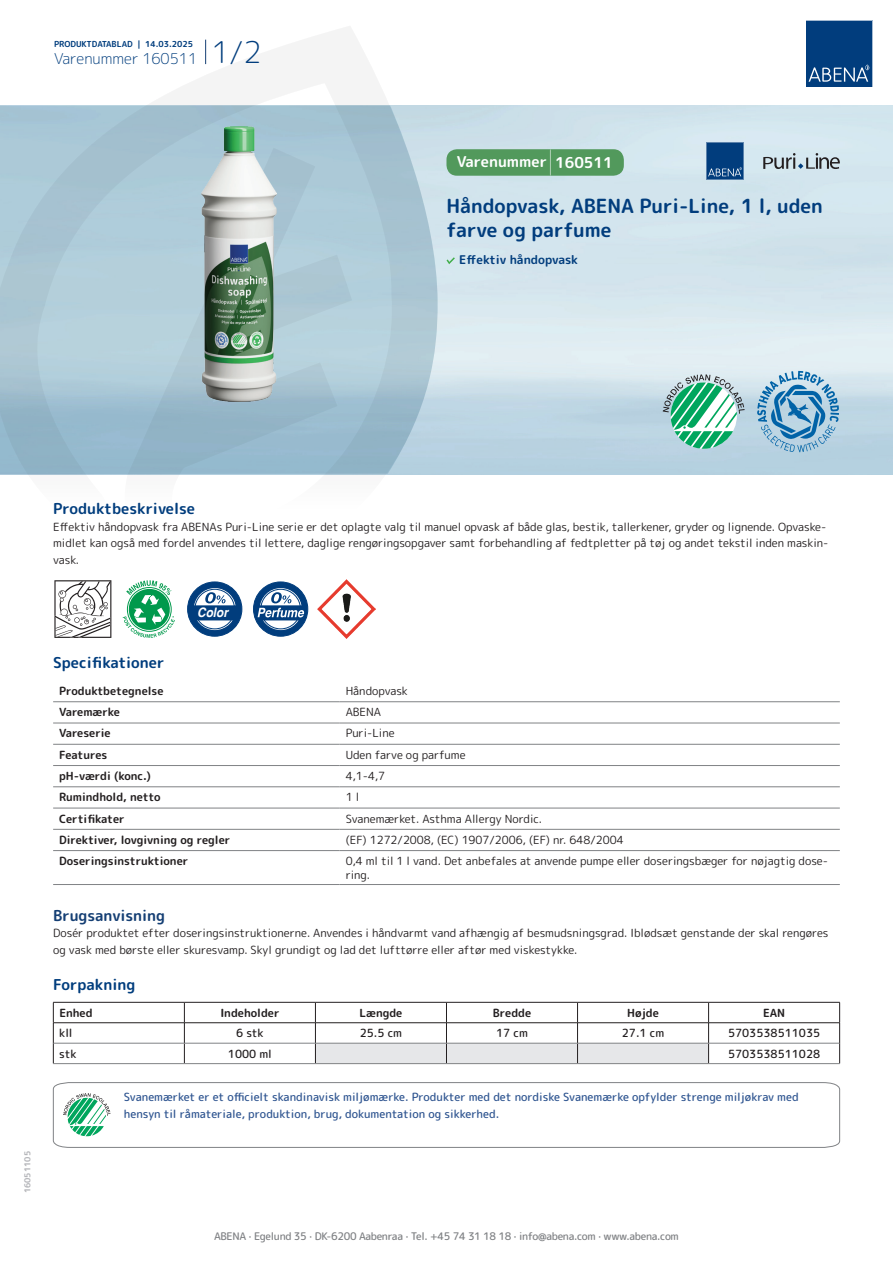
<style>
.page{position:relative;width:893px;height:1263px;background:#fff}
.page>*{position:absolute;margin:0;border:0;box-sizing:border-box;transform-origin:0 0}
.t1{font:700 19.5px/24px "Rounded Mplus 1 c";color:#013d7d}
.t2{font:700 15px "Rounded Mplus 1 c";color:#013d7d}
.t3{font:300 15px "Rounded Mplus 1 c";color:#013d7d}
.t4{font:700 15px "Rounded Mplus 1 c";color:#fff}
.t5{font:700 15px "Rounded Mplus 1 c";color:#153f74}
.t6{font:italic 700 13.05px "Helvetica";letter-spacing:-.005em;color:#fff;scale:.9 1}
.t7{font:700 12px "Rounded Mplus 1 c";color:#013d7d}
.t8{font:11.25px/16.5px "Rounded Mplus 1 c";color:#231f20}
.t9{font:700 11.25px "Rounded Mplus 1 c";color:#231f20}
.t10{font:500 11.25px/16.5px "Rounded Mplus 1 c";color:#305691}
.t11{font:500 11.25px "Rounded Mplus 1 c";color:#231f20}
.t12{font:500 10.5px "Rounded Mplus 1 c";letter-spacing:-.03em;color:#808285}
.t13{font:700 8.25px "Rounded Mplus 1 c";color:#013d7d}
.t14{font:700 8.25px "Rounded Mplus 1 c";color:#b2b3b7}
.s1{font-size:30px}
.s2{font-size:25.5px}
</style>
<div class="page">
<svg style="left:0;top:26px;width:439px;height:586px"></svg>
<svg style="left:0;top:106px;width:438px;height:368px;background:#a8c5d4"></svg>
<svg style="left:205px;top:40px;width:1px;height:24px"></svg>
<svg style="left:806px;top:20px;width:67px;height:67px;background:#144b86"></svg>
<img style="left:201px;top:127px;width:76px;height:275px">
<svg style="left:54px;top:580px;width:57px;height:58px"></svg>
<svg style="left:123px;top:580px;width:52px;height:58px"></svg>
<div style="left:188px;top:582px;width:54px;height:54px;background:#013d7d;border-radius:50%"></div>
<div style="left:187px;top:582px;width:55px;height:54px;border:1px solid #013d7d;border-radius:50%"></div>
<svg style="left:193px;top:587px;width:44px;height:44px"></svg>
<div style="left:192px;top:587px;width:45px;height:44px;border:1px solid #013d7d;border-radius:50%"></div>
<div style="left:195px;top:589px;width:40px;height:40px;border:1px solid #013d7d;border-radius:50%"></div>
<svg style="left:189px;top:592px;width:49px;height:28px"></svg>
<div style="left:254px;top:582px;width:54px;height:54px;background:#013d7d;border-radius:50%"></div>
<div style="left:253px;top:582px;width:55px;height:54px;border:1px solid #013d7d;border-radius:50%"></div>
<svg style="left:259px;top:587px;width:43px;height:44px"></svg>
<div style="left:258px;top:587px;width:45px;height:44px;border:1px solid #013d7d;border-radius:50%"></div>
<div style="left:261px;top:589px;width:40px;height:40px;border:1px solid #013d7d;border-radius:50%"></div>
<svg style="left:255px;top:592px;width:49px;height:28px"></svg>
<img style="left:317px;top:580px;width:59px;height:58px">
<hr style="left:53px;top:701px;width:287px;height:1px;background:#808285">
<hr style="left:340px;top:701px;width:500px;height:1px;background:#808285">
<hr style="left:53px;top:723px;width:287px;height:1px;background:#808285">
<hr style="left:340px;top:723px;width:500px;height:1px;background:#808285">
<hr style="left:53px;top:744px;width:287px;height:1px;background:#808285">
<hr style="left:340px;top:744px;width:500px;height:1px;background:#808285">
<hr style="left:53px;top:765px;width:287px;height:1px;background:#808285">
<hr style="left:340px;top:765px;width:500px;height:1px;background:#808285">
<hr style="left:53px;top:786px;width:287px;height:1px;background:#808285">
<hr style="left:340px;top:786px;width:500px;height:1px;background:#808285">
<hr style="left:53px;top:808px;width:287px;height:1px;background:#808285">
<hr style="left:340px;top:808px;width:500px;height:1px;background:#808285">
<hr style="left:53px;top:829px;width:287px;height:1px;background:#808285">
<hr style="left:340px;top:829px;width:500px;height:1px;background:#808285">
<hr style="left:53px;top:850px;width:287px;height:1px;background:#808285">
<hr style="left:340px;top:850px;width:500px;height:1px;background:#808285">
<hr style="left:53px;top:884px;width:287px;height:1px;background:#808285">
<hr style="left:340px;top:884px;width:500px;height:1px;background:#808285">
<hr style="left:53px;top:1002px;width:131px;height:1px;background:#231f20">
<hr style="left:184px;top:1002px;width:131px;height:1px;background:#231f20">
<hr style="left:709px;top:1002px;width:131px;height:1px;background:#231f20">
<hr style="left:53px;top:1022px;width:131px;height:1px;background:#231f20">
<hr style="left:184px;top:1022px;width:131px;height:1px;background:#231f20">
<hr style="left:709px;top:1022px;width:131px;height:1px;background:#231f20">
<svg style="left:53px;top:1002px;width:1px;height:61px"></svg>
<svg style="left:184px;top:1002px;width:1px;height:61px"></svg>
<svg style="left:315px;top:1002px;width:394px;height:61px"></svg>
<svg style="left:839px;top:1002px;width:1px;height:61px"></svg>
<hr style="left:54px;top:1043px;width:130px;height:1px;background:#808285">
<hr style="left:184px;top:1043px;width:131px;height:1px;background:#808285">
<hr style="left:315px;top:1043px;width:131px;height:1px;background:#808285">
<hr style="left:446px;top:1043px;width:131px;height:1px;background:#808285">
<hr style="left:577px;top:1043px;width:132px;height:1px;background:#808285">
<hr style="left:709px;top:1043px;width:130px;height:1px;background:#808285">
<hr style="left:53px;top:1063px;width:131px;height:1px;background:#808285">
<hr style="left:184px;top:1063px;width:131px;height:1px;background:#808285">
<hr style="left:315px;top:1063px;width:131px;height:1px;background:#808285">
<hr style="left:446px;top:1063px;width:131px;height:1px;background:#808285">
<hr style="left:577px;top:1063px;width:132px;height:1px;background:#808285">
<hr style="left:709px;top:1063px;width:131px;height:1px;background:#808285">
<svg style="left:53px;top:1082px;width:787px;height:66px"></svg>
<svg style="left:663px;top:374px;width:82px;height:75px"></svg>
<svg style="left:757px;top:371px;width:82px;height:81px;background:#8cb8d4"></svg>
<svg style="left:446px;top:257px;width:9px;height:7px"></svg>
<div style="left:446px;top:149px;width:178px;height:27px;background:#52995c;border-radius:10px"></div>
<svg style="left:706px;top:142px;width:38px;height:38px"></svg>
<svg style="left:763px;top:153px;width:77px;height:16px"></svg>
<p class="t13" style="left:54px;top:38px;width:141px">PRODUKTDATABLAD | 14.03.2025</p>
<h2 class="t3" style="left:54px;top:48px;width:209px">Varenummer 160511 <span class="s1">1/2</span></h2>
<h2 class="t4" style="left:457px;top:151px;width:157px">Varenummer <span class="s2">|</span> 160511</h2>
<h1 class="t1" style="left:446px;top:194px;width:378px">Håndopvask, ABENA Puri-Line, 1 l, uden farve og parfume</h1>
<p class="t7" style="left:459px;top:251px;width:120px">Effektiv håndopvask</p>
<p class="t14" style="left:22px;top:1193px;width:44px;rotate:-90deg">16051105</p>
<h2 class="t2" style="left:53px;top:498px;width:143px">Produktbeskrivelse</h2>
<p class="t8" style="left:53px;top:518px;width:777px">Effektiv håndopvask fra ABENAs Puri-Line serie er det oplagte valg til manuel opvask af både glas, bestik, tallerkener, gryder og lignende. Opvaske&shy;midlet kan også med fordel anvendes til lettere, daglige rengøringsopgaver samt forbehandling af fedtpletter på tøj og andet tekstil inden maskin&shy;vask.</p>
<p class="t6" style="left:197px;top:602px;width:36px">Color</p>
<h2 class="t2" style="left:53px;top:652px;width:113px">Specifikationer</h2>
<p class="t9" style="left:59px;top:683px;width:106px">Produktbetegnelse</p>
<p class="t8" style="left:346px;top:682px;width:64px">Håndopvask</p>
<p class="t9" style="left:59px;top:704px;width:62px">Varemærke</p>
<p class="t8" style="left:346px;top:704px;width:37px">ABENA</p>
<p class="t9" style="left:59px;top:725px;width:53px">Vareserie</p>
<p class="t8" style="left:346px;top:725px;width:51px">Puri-Line</p>
<p class="t9" style="left:59px;top:747px;width:50px">Features</p>
<p class="t8" style="left:346px;top:746px;width:121px">Uden farve og parfume</p>
<p class="t9" style="left:59px;top:768px;width:93px">pH-værdi (konc.)</p>
<p class="t8" style="left:346px;top:768px;width:41px">4,1-4,7</p>
<p class="t9" style="left:59px;top:789px;width:103px">Rumindhold, netto</p>
<p class="t8" style="left:346px;top:789px;width:15px">1 l</p>
<p class="t9" style="left:59px;top:810px;width:67px">Certifikater</p>
<p class="t8" style="left:346px;top:810px;width:198px">Svanemærket. Asthma Allergy Nordic.</p>
<p class="t9" style="left:59px;top:832px;width:173px">Direktiver, lovgivning og regler</p>
<p class="t8" style="left:346px;top:831px;width:279px">(EF) 1272/2008, (EC) 1907/2006, (EF) nr. 648/2004</p>
<p class="t9" style="left:59px;top:853px;width:131px">Doseringsinstruktioner</p>
<p class="t8" style="left:346px;top:854px;width:484px;line-height:13.5px">0,4 ml til 1 l vand. Det anbefales at anvende pumpe eller doseringsbæger for nøjagtig dose&shy;ring.</p>
<h2 class="t5" style="left:53px;top:904px;width:113px">Brugsanvisning</h2>
<p class="t8" style="left:53px;top:925px;width:777px">Dosér produktet efter doseringsinstruktionerne. Anvendes i håndvarmt vand afhængig af besmudsningsgrad. Iblødsæt genstande der skal rengøres og vask med børste eller skuresvamp. Skyl grundigt og lad det lufttørre eller aftør med viskestykke.</p>
<h2 class="t2" style="left:53px;top:973px;width:84px">Forpakning</h2>
<p class="t9" style="left:59px;top:1005px;width:35px">Enhed</p>
<p class="t9" style="left:220px;top:1005px;width:61px">Indeholder</p>
<p class="t9" style="left:359px;top:1005px;width:44px">Længde</p>
<p class="t9" style="left:493px;top:1005px;width:40px">Bredde</p>
<p class="t9" style="left:627px;top:1005px;width:33px">Højde</p>
<p class="t9" style="left:763px;top:1005px;width:24px">EAN</p>
<p class="t11" style="left:59px;top:1025px;width:15px">kll</p>
<p class="t11" style="left:236px;top:1025px;width:29px">6 stk</p>
<p class="t11" style="left:360px;top:1025px;width:44px">25.5 cm</p>
<p class="t11" style="left:496px;top:1025px;width:33px">17 cm</p>
<p class="t11" style="left:622px;top:1025px;width:44px">27.1 cm</p>
<p class="t11" style="left:728px;top:1025px;width:94px">5703538511035</p>
<p class="t11" style="left:59px;top:1045px;width:19px">stk</p>
<p class="t11" style="left:228px;top:1045px;width:45px">1000 ml</p>
<p class="t11" style="left:728px;top:1045px;width:94px">5703538511028</p>
<p class="t10" style="left:124px;top:1089px;width:676px">Svanemærket er et officielt skandinavisk miljømærke. Produkter med det nordiske Svanemærke opfylder strenge miljøkrav med hensyn til råmateriale, produktion, brug, dokumentation og sikkerhed.</p>
<p class="t12" style="left:214px;top:1229px;width:466px">ABENA · Egelund 35 · DK-6200 Aabenraa · Tel. +45 74 31 18 18 · info@abena.com · www.abena.com</p>
</div>
